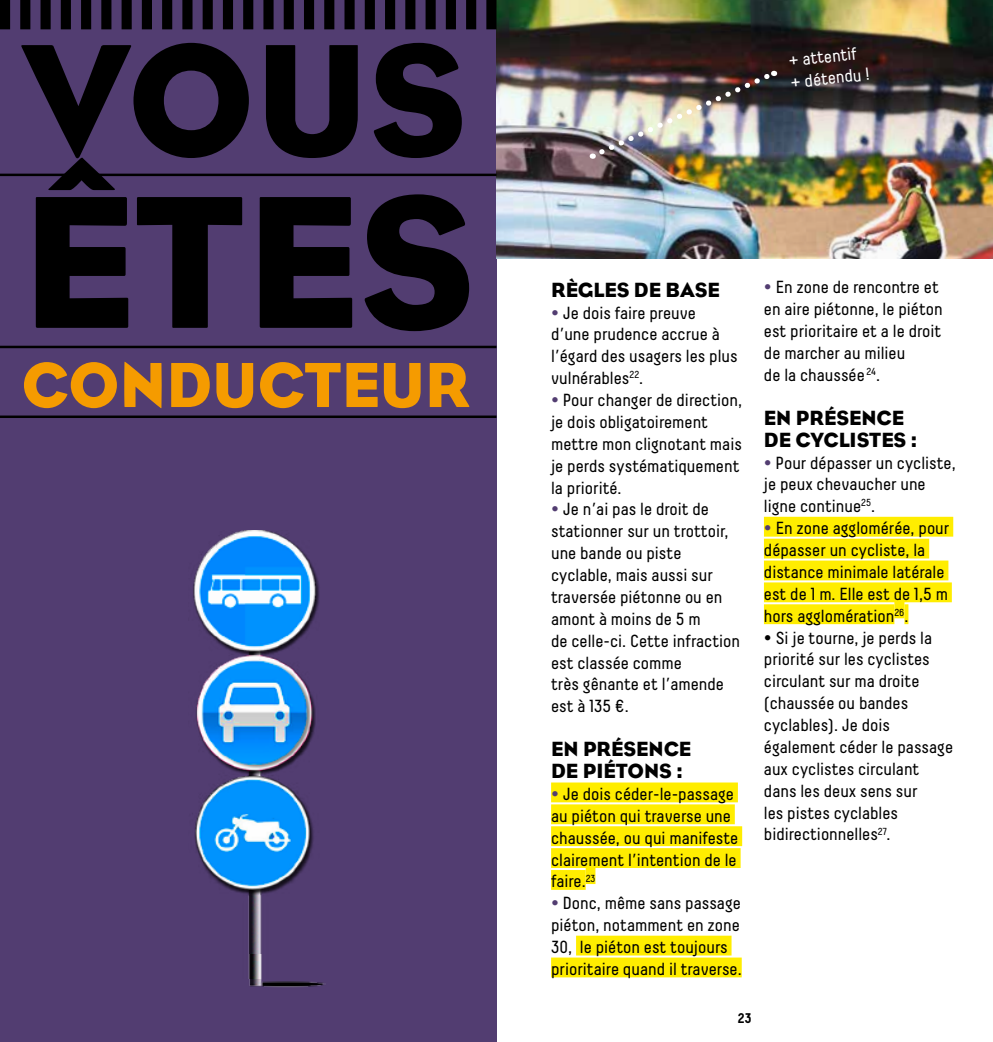
<style>
.page{position:relative;width:993px;height:1042px;background:#fff}
.page>*{position:absolute;margin:0;border:0;box-sizing:border-box;transform-origin:0 0}
.t1{font:192.85px "Bureau Eagle";color:#000}
.t2{font:162.4px "Bureau Eagle";color:#000}
.t3{font:64.92px "Bureau Eagle";color:#f59b00}
.t4{font:21px/21.9px "Bureau Eagle";color:#000}
.t5{font:17.5px/21.9px "Decima";color:#000}
.t6{font:17.5px/21.9px "Decima";color:#fff}
.t7{font:700 14px "Decima";color:#000}
.s1{color:#523d71}
</style>
<div class="page">
<div style="left:0;top:0;width:496px;height:1042px;background:#523d71"></div>
<div style="left:551px;top:782px;width:186px;height:20px;background:#ffed00"></div>
<div style="left:551px;top:804px;width:183px;height:20px;background:#ffed00"></div>
<div style="left:551px;top:826px;width:191px;height:20px;background:#ffed00"></div>
<div style="left:551px;top:848px;width:189px;height:20px;background:#ffed00"></div>
<div style="left:551px;top:870px;width:34px;height:20px;background:#ffed00"></div>
<div style="left:585px;top:864px;width:10px;height:20px;background:#ffed00"></div>
<div style="left:576px;top:935px;width:155px;height:20px;background:#ffed00"></div>
<div style="left:551px;top:957px;width:190px;height:20px;background:#ffed00"></div>
<div style="left:763px;top:517px;width:189px;height:20px;background:#ffed00"></div>
<div style="left:763px;top:539px;width:165px;height:19px;background:#ffed00"></div>
<div style="left:763px;top:560px;width:185px;height:20px;background:#ffed00"></div>
<div style="left:763px;top:582px;width:188px;height:20px;background:#ffed00"></div>
<div style="left:763px;top:604px;width:131px;height:20px;background:#ffed00"></div>
<div style="left:894px;top:598px;width:10px;height:20px;background:#ffed00"></div>
<svg style="left:904px;top:604px;width:4px;height:20px"></svg>
<img style="left:496px;top:0;width:496px;height:258px">
<hr style="left:0;top:174px;width:496px;height:2px;background:#000">
<hr style="left:0;top:346px;width:496px;height:2px;background:#000">
<hr style="left:0;top:415px;width:496px;height:3px;background:#000">
<img style="left:193px;top:530px;width:127px;height:424px">
<img style="left:248px;top:954px;width:77px;height:33px">
<svg style="left:0;top:0;width:496px;height:29px"></svg>
<img style="left:592px;top:69px;width:183px;height:90px">
<h2 class="t2" style="left:21px;top:8px;width:447px">VOUS</h2>
<h1 class="t1" style="left:21px;top:152px;width:455px">ÊTES</h1>
<h3 class="t3" style="left:21px;top:348px;width:450px">CONDUCTEUR</h3>
<p class="t6" style="left:787px;top:49px;width:81px;rotate:-6deg">+ attentif + détendu !</p>
<p class="t4" style="left:551px;top:278px;width:170px">RÈGLES DE BASE</p>
<p class="t5" style="left:551px;top:301px;width:188px"><span class="s1">•</span> Je dois faire preuve d’une prudence accrue à l’égard des usagers les plus vulnérables<sup>22</sup>.</p>
<p class="t5" style="left:551px;top:389px;width:192px"><span class="s1">•</span> Pour changer de direction, je dois obligatoirement mettre mon clignotant mais je perds systématiquement la priorité.</p>
<p class="t5" style="left:551px;top:498px;width:190px"><span class="s1">•</span> Je n’ai pas le droit de stationner sur un trottoir, une bande ou piste cyclable, mais aussi sur traversée piétonne ou en amont à moins de 5 m<br>de celle-ci. Cette infraction est classée comme<br>très gênante et l’amende est à 135 €.</p>
<p class="t4" style="left:551px;top:738px;width:141px">EN PRÉSENCE<br>DE PIÉTONS :</p>
<p class="t5" style="left:551px;top:783px;width:189px"><span class="s1">•</span> Je dois céder-le-passage au piéton qui traverse une chaussée, ou qui manifeste clairement l’intention de le faire.<sup>23</sup></p>
<p class="t5" style="left:551px;top:892px;width:192px"><span class="s1">•</span> Donc, même sans passage piéton, notamment en zone<br>30, le piéton est toujours prioritaire quand il traverse.</p>
<p class="t5" style="left:763px;top:276px;width:180px"><span class="s1">•</span> En zone de rencontre et en aire piétonne, le piéton est prioritaire et a le droit de marcher au milieu<br>de la chaussée <sup>24</sup>.</p>
<p class="t4" style="left:763px;top:407px;width:155px">EN PRÉSENCE<br>DE CYCLISTES :</p>
<p class="t5" style="left:763px;top:451px;width:193px"><span class="s1">•</span> Pour dépasser un cycliste, je peux chevaucher une ligne continue<sup>25</sup>.</p>
<p class="t5" style="left:763px;top:517px;width:187px"><span class="s1">•</span> En zone agglomérée, pour dépasser un cycliste, la distance minimale latérale est de 1 m. Elle est de 1,5 m hors agglomération<sup>26</sup>.</p>
<p class="t5" style="left:763px;top:626px;width:191px">• Si je tourne, je perds la priorité sur les cyclistes circulant sur ma droite (chaussée ou bandes cyclables). Je dois également céder le passage aux cyclistes circulant dans les deux sens sur<br>les pistes cyclables bidirectionnelles<sup>27</sup>.</p>
<p class="t7" style="left:737px;top:1009px;width:15px">23</p>
</div>
